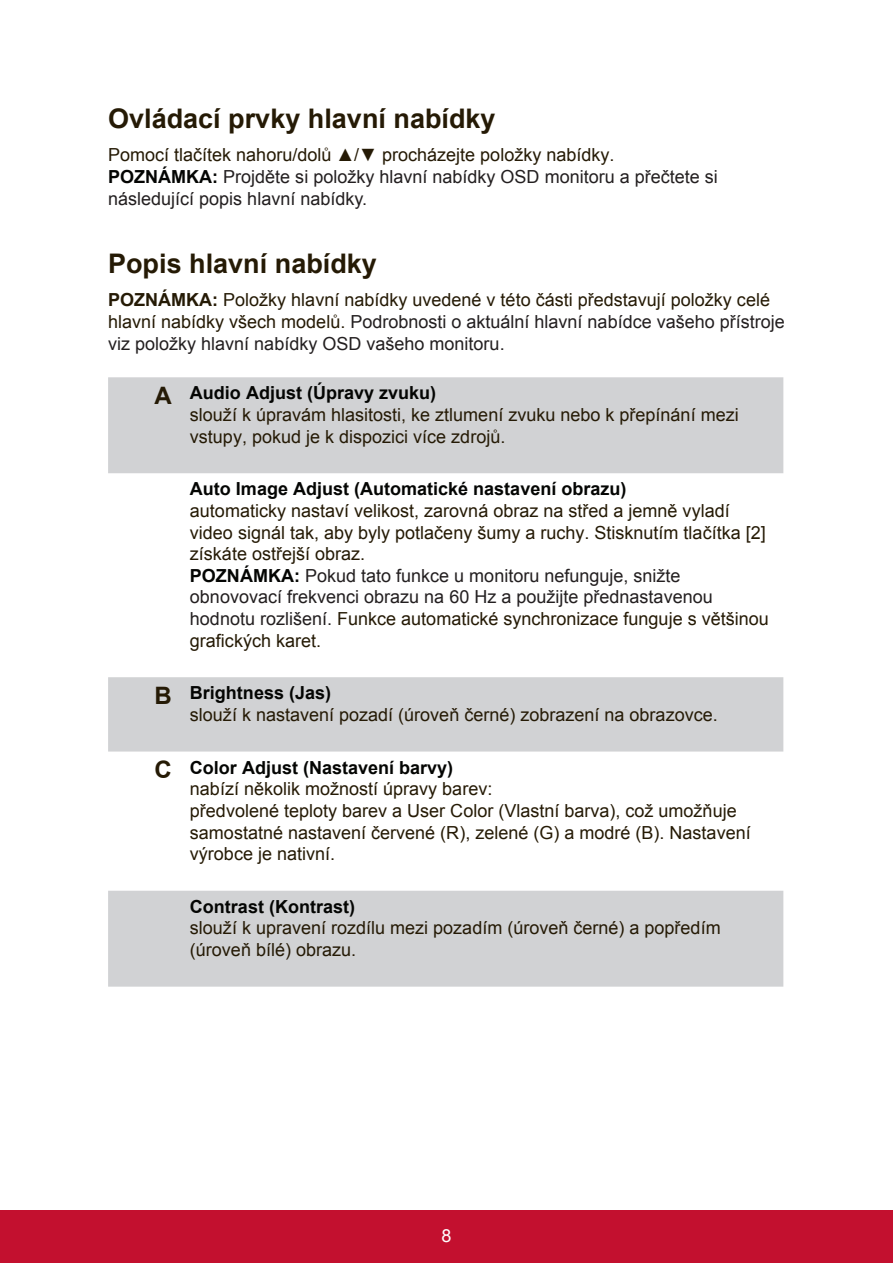
<style>
.page{position:relative;width:893px;height:1263px;background:#fff}
.page>*{position:absolute;margin:0;border:0;box-sizing:border-box;transform-origin:0 0}
.t1{font:700 27px "Arial";color:#251a05}
.t2{font:18px/21.6px "Arial";color:#251a05}
.t3{font:18px/21.6px "Arial";color:#231f20}
.t4{font:700 18px "Arial";color:#040503}
.t5{font:18px "Arial";color:#fff}
.s1{color:#251a05}
.s2{font-weight:700;color:#040503}
.s3{font-weight:700;color:#251a05}
.s4{font-weight:700;font-size:24px}
.s5{color:#231f20}
</style>
<div class="page">
<div style="left:0;top:1210px;width:892px;height:53px;background:#c3102f"></div>
<svg style="left:108px;top:377px;width:675px;height:609px"></svg>
<h1 class="t1" style="left:108px;top:100px;width:389px">Ovládací prvky hlavní nabídky</h1>
<p class="t3" style="left:108px;top:144px;width:611px"><span class="s1">Pomocí tlačítek nahoru/dolů ▲/▼ procházejte položky nabídky.<br></span><span class="s2">POZNÁMKA:</span> Projděte si položky hlavní nabídky OSD monitoru a přečtete si následující popis hlavní nabídky.</p>
<h1 class="t1" style="left:108px;top:245px;width:270px">Popis hlavní nabídky</h1>
<p class="t3" style="left:108px;top:289px;width:678px"><span class="s3">POZNÁMKA:</span> <span class="s1">Položky hlavní nabídky uvedené v této části představují položky celé hlavní nabídky všech modelů.</span> Podrobnosti o aktuální hlavní nabídce vašeho přístroje viz položky hlavní nabídky OSD vašeho monitoru.</p>
<p class="t2" style="left:190px;top:382px;width:550px;text-indent:-35px"><span class="s4">A</span> <span class="s2">Audio Adjust (Úpravy zvuku)<br></span>slouží k úpravám hlasitosti, ke ztlumení zvuku nebo k přepínání mezi vstupy, pokud je k dispozici více zdrojů.</p>
<p class="t4" style="left:190px;top:477px;width:438px">Auto Image Adjust (Automatické nastavení obrazu)</p>
<p class="t2" style="left:190px;top:500px;width:580px">automaticky nastaví velikost, zarovná obraz na střed a jemně vyladí video signál tak, aby byly potlačeny šumy a ruchy. Stisknutím tlačítka [2] získáte ostřejší obraz.<br><span class="s2">POZNÁMKA:</span> <span class="s5">Pokud tato funkce u monitoru nefunguje, snižte obnovovací frekvenci obrazu na 60 Hz a použijte přednastavenou hodnotu rozlišení.</span> Funkce automatické synchronizace funguje s většinou grafických karet.</p>
<p class="t2" style="left:190px;top:682px;width:529px;text-indent:-35px"><span class="s4">B</span> <span class="s2">Brightness (Jas)<br></span>slouží k nastavení pozadí (úroveň černé) zobrazení na obrazovce.</p>
<p class="t2" style="left:190px;top:756px;width:562px;text-indent:-35px"><span class="s4">C</span> <span class="s2">Color Adjust (Nastavení barvy)<br></span>nabízí několik možností úpravy barev:<br>předvolené teploty barev a User Color (Vlastní barva), což umožňuje samostatné nastavení červené (R), zelené (G) a modré (B). Nastavení výrobce je nativní.</p>
<p class="t4" style="left:190px;top:894px;width:166px">Contrast (Kontrast)</p>
<p class="t2" style="left:190px;top:917px;width:532px">slouží k upravení rozdílu mezi pozadím (úroveň černé) a popředím (úroveň bílé) obrazu.</p>
<p class="t5" style="left:441px;top:1223px;width:12px">8</p>
</div>
